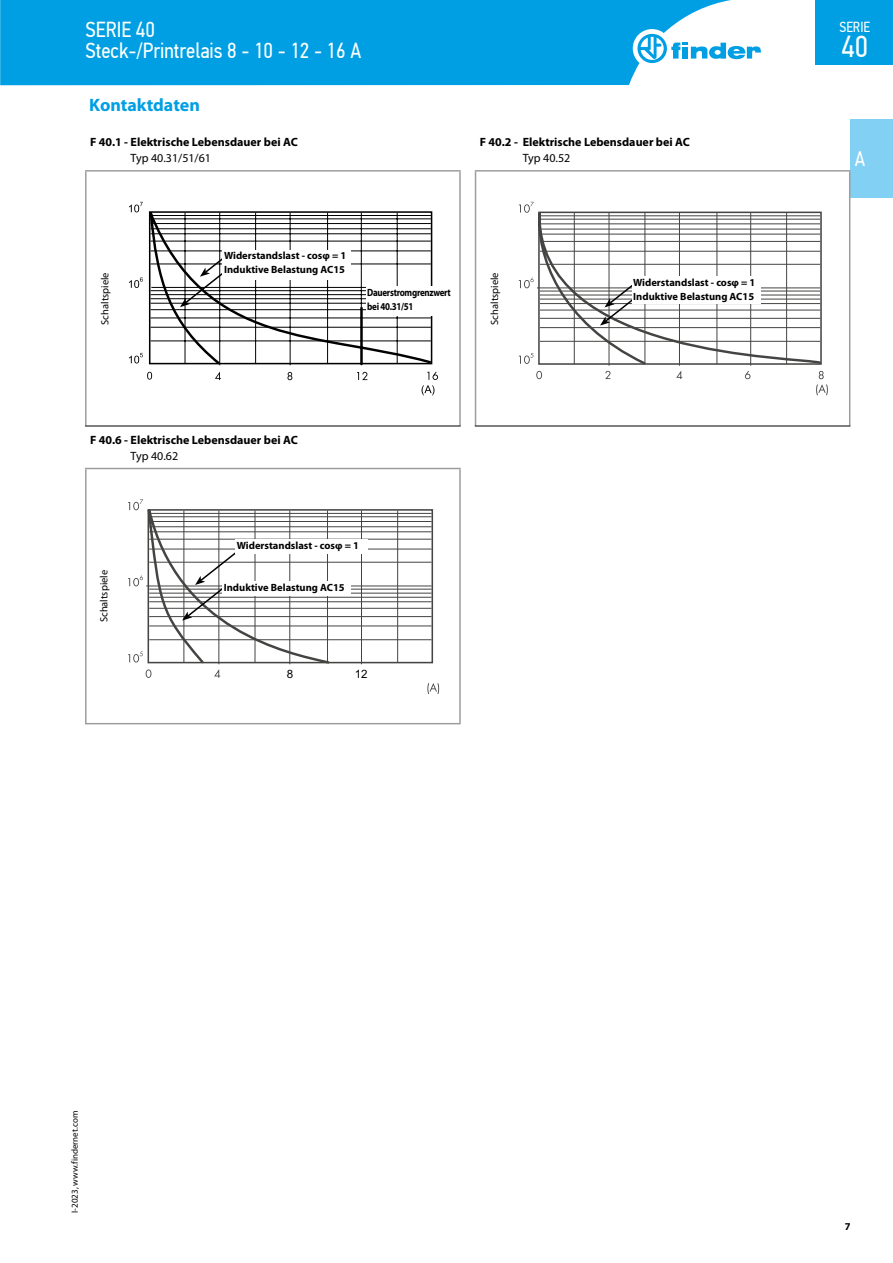
<style>
.page{position:relative;width:893px;height:1263px;background:#fff}
.page>*{position:absolute;margin:0;border:0;box-sizing:border-box;transform-origin:0 0}
.t1{font:30.3px "PF Din Text Cond Pro";color:#fff}
.t2{font:21.75px/21px "PF Din Text Cond Pro";color:#fff}
.t3{font:21px "PF Din Text Cond Pro";color:#fff}
.t4{font:700 18px "Myriad Pro";color:#009fe3}
.t5{font:14.55px "PF Din Text Cond Pro";color:#fff}
.t6{font:700 12px "Myriad Pro";color:#000}
.t7{font:12px "Myriad Pro";color:#000}
.t8{font:11.55px "Arial MT Std";color:#010202}
.t9{font:700 10.5px/14.2px "Myriad Pro";color:#000}
.t10{font:10.5px "Myriad Pro";color:#000}
.t11{font:700 10.5px/14.2px "Myriad Pro";letter-spacing:-.03em;color:#000;scale:.85 1}
.t12{font:9px "Myriad Pro";color:#000}
</style>
<div class="page">
<div style="left:850px;top:119px;width:43px;height:79px;background:#83d0f5"></div>
<hr style="left:85px;top:170px;width:376px;height:2px;background:#9d9d9c">
<hr style="left:85px;top:172px;width:2px;height:254px;background:#9d9d9c">
<hr style="left:459px;top:172px;width:2px;height:254px;background:#9d9d9c">
<hr style="left:475px;top:170px;width:375px;height:2px;background:#9d9d9c">
<hr style="left:475px;top:172px;width:1px;height:254px;background:#9d9d9c">
<hr style="left:849px;top:172px;width:1px;height:254px;background:#9d9d9c">
<hr style="left:85px;top:468px;width:376px;height:1px;background:#9d9d9c">
<hr style="left:85px;top:469px;width:2px;height:254px;background:#9d9d9c">
<hr style="left:85px;top:723px;width:376px;height:1px;background:#9d9d9c">
<hr style="left:459px;top:469px;width:2px;height:254px;background:#9d9d9c">
<hr style="left:85px;top:426px;width:376px;height:1px;background:#000">
<hr style="left:475px;top:426px;width:375px;height:1px;background:#000">
<svg style="left:129px;top:202px;width:309px;height:193px"></svg>
<div style="left:223px;top:250px;width:128px;height:29px;background:#fff"></div>
<svg style="left:519px;top:202px;width:309px;height:193px"></svg>
<div style="left:632px;top:276px;width:128px;height:27px;background:#fff"></div>
<hr style="left:397px;top:510px;width:1px;height:153px;background:#444443">
<hr style="left:361px;top:510px;width:1px;height:154px;background:#444443">
<svg style="left:427px;top:683px;width:12px;height:11px"></svg>
<hr style="left:146px;top:586px;width:286px;height:1px;background:#444443">
<div style="left:148px;top:509px;width:285px;height:154px;border:2px solid #444443"></div>
<hr style="left:149px;top:513px;width:283px;height:1px;background:#444443">
<hr style="left:149px;top:516px;width:283px;height:1px;background:#444443">
<hr style="left:149px;top:521px;width:283px;height:1px;background:#444443">
<hr style="left:149px;top:526px;width:283px;height:1px;background:#444443">
<hr style="left:149px;top:531px;width:283px;height:1px;background:#444443">
<hr style="left:149px;top:539px;width:283px;height:1px;background:#444443">
<hr style="left:149px;top:549px;width:283px;height:1px;background:#444443">
<hr style="left:149px;top:562px;width:283px;height:1px;background:#444443">
<hr style="left:149px;top:589px;width:283px;height:1px;background:#444443">
<hr style="left:149px;top:593px;width:283px;height:1px;background:#444443">
<hr style="left:149px;top:601px;width:283px;height:1px;background:#444443">
<hr style="left:149px;top:597px;width:283px;height:1px;background:#444443">
<hr style="left:149px;top:608px;width:283px;height:1px;background:#444443">
<hr style="left:149px;top:616px;width:283px;height:1px;background:#444443">
<hr style="left:149px;top:626px;width:283px;height:1px;background:#444443">
<hr style="left:149px;top:639px;width:283px;height:1px;background:#444443">
<div style="left:235px;top:540px;width:133px;height:14px;background:#fff"></div>
<svg style="left:128px;top:499px;width:203px;height:179px"></svg>
<div style="left:222px;top:581px;width:129px;height:14px;background:#fff"></div>
<div style="left:366px;top:286px;width:89px;height:30px;background:#fff"></div>
<svg style="left:0;top:0;width:837px;height:85px;fill:#009fe3"></svg>
<div style="left:633px;top:29px;width:38px;height:39px;background:#fff;border-radius:50%"></div>
<svg style="left:637px;top:34px;width:125px;height:29px"></svg>
<div style="left:816px;top:0;width:77px;height:64px;background:#009fe3"></div>
<h2 class="t2" style="left:85px;top:19px;width:277px">SERIE 40<br>Steck-/Printrelais 8 - 10 - 12 - 16 A</h2>
<h3 class="t4" style="left:89px;top:93px;width:112px">Kontaktdaten</h3>
<p class="t6" style="left:90px;top:134px;width:209px">F 40.1 - Elektrische Lebensdauer bei AC</p>
<p class="t7" style="left:131px;top:151px;width:82px">Typ 40.31/51/61</p>
<p class="t6" style="left:480px;top:134px;width:212px">F 40.2 - Elektrische Lebensdauer bei AC</p>
<p class="t7" style="left:523px;top:151px;width:49px">Typ 40.52</p>
<p class="t10" style="left:98px;top:325px;width:54px;rotate:-90deg">Schaltspiele</p>
<p class="t9" style="left:224px;top:248px;width:124px">Widerstandslast - cosφ = 1<br>Induktive Belastung AC15</p>
<p class="t11" style="left:367px;top:285px;width:100px">Dauerstromgrenzwert bei 40.31/51</p>
<p class="t10" style="left:488px;top:325px;width:54px;rotate:-90deg">Schaltspiele</p>
<p class="t9" style="left:633px;top:275px;width:124px">Widerstandslast - cosφ = 1<br>Induktive Belastung AC15</p>
<p class="t6" style="left:90px;top:432px;width:209px">F 40.6 - Elektrische Lebensdauer bei AC</p>
<p class="t7" style="left:131px;top:448px;width:49px">Typ 40.62</p>
<p class="t10" style="left:98px;top:622px;width:54px;rotate:-90deg">Schaltspiele</p>
<p class="t9" style="left:237px;top:538px;width:124px">Widerstandslast - cosφ = 1</p>
<p class="t9" style="left:224px;top:579px;width:122px">Induktive Belastung AC15</p>
<p class="t8" style="left:287px;top:667px;width:8px">8</p>
<p class="t8" style="left:355px;top:667px;width:14px">12</p>
<h3 class="t5" style="left:839px;top:19px;width:32px">SERIE</h3>
<h1 class="t1" style="left:841px;top:28px;width:28px">40</h1>
<h3 class="t3" style="left:855px;top:147px;width:12px">A</h3>
<p class="t12" style="left:69px;top:1213px;width:103px;rotate:-90deg">I-2023, www.findernet.com</p>
<p class="t9" style="left:845px;top:1219px;width:7px">7</p>
</div>
